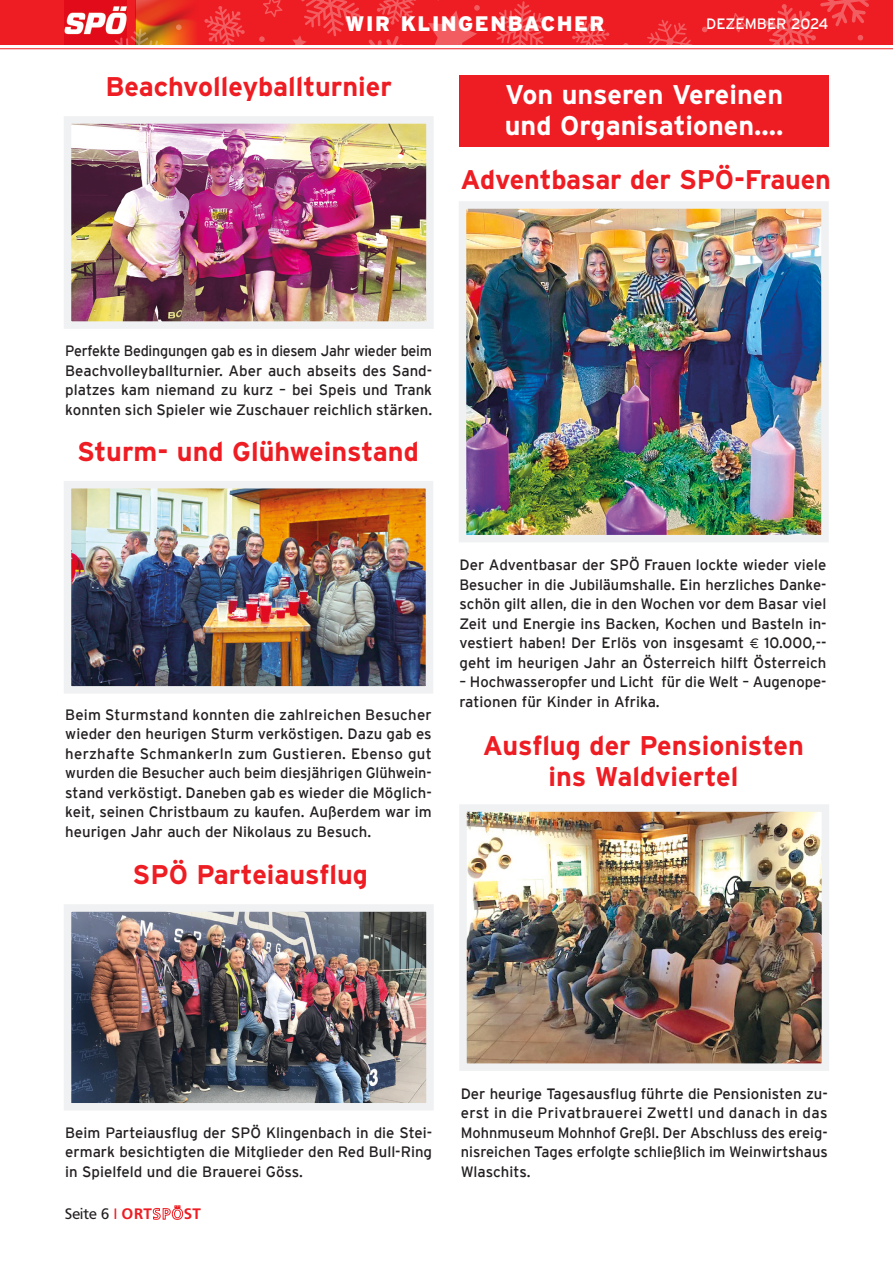
<style>
.page{position:relative;width:893px;height:1263px;background:#fff}
.page>*{position:absolute;margin:0;border:0;box-sizing:border-box;transform-origin:0 0}
.t1{font:700 27px "Interstate";color:#ee1d23}
.t2{font:700 27px "Interstate";color:#fff}
.t3{font:900 21px "Interstate";letter-spacing:.07em;color:#fff}
.t4{font:15px/19.5px "Interstate Regular 2";color:#231f20;text-align:justify}
.t5{font:15px/19.5px "Interstate Regular 2";color:#231f20;text-align:justify;scale:.95 1}
.t6{font:15px "Frutiger BQ";color:#231f20}
.t7{font:15px "Interstate Regular 2";color:#fff}
.s1{font-family:"Baloo Chettan 2"}
.s2{color:#ee1d23}
.s3{font-weight:700;color:#ee1d23}
.s4{font-weight:700;color:#fff}
</style>
<div class="page">
<div style="left:0;top:0;width:893px;height:45px;background:#ee1d23"></div>
<img style="left:64px;top:0;width:122px;height:44px">
<div style="left:127px;top:0;width:8px;height:44px;background:#ee1d23"></div>
<svg style="left:110px;top:6px;width:135px;height:44px"></svg>
<svg style="left:254px;top:0;width:163px;height:50px"></svg>
<svg style="left:428px;top:0;width:446px;height:50px"></svg>
<hr style="left:0;top:48px;width:893px;height:1px;background:#ee1d23">
<img style="left:73px;top:490px;width:351px;height:195px">
<div style="left:64px;top:481px;width:369px;height:213px;border:8px solid #f0f1f2"></div>
<div style="left:459px;top:75px;width:370px;height:72px;background:#ee1d23"></div>
<img style="left:73px;top:125px;width:352px;height:195px">
<div style="left:64px;top:116px;width:370px;height:213px;border:8px solid #f0f1f2"></div>
<img style="left:73px;top:913px;width:352px;height:188px">
<div style="left:64px;top:904px;width:370px;height:206px;border:8px solid #f0f1f2"></div>
<img style="left:468px;top:813px;width:352px;height:249px">
<div style="left:459px;top:804px;width:370px;height:267px;border:8px solid #f0f1f2"></div>
<img style="left:468px;top:210px;width:352px;height:323px">
<div style="left:459px;top:201px;width:370px;height:341px;border:8px solid #f0f1f2"></div>
<p class="t3" style="left:345px;top:16px;width:261px">WIR KLINGENBACHER</p>
<p class="t7" style="left:706px;top:15px;width:124px">DEZEMBER 2024</p>
<p class="t1" style="left:105px;top:76px;width:288px">Beachvolleyballturnier</p>
<p class="t2" style="left:505px;top:84px;width:279px">Von unseren Vereinen</p>
<p class="t2" style="left:505px;top:115px;width:280px">und Organisationen….</p>
<p class="t1" style="left:460px;top:169px;width:372px">Adventbasar der SPÖ-Frauen</p>
<p class="t5" style="left:65px;top:341px;width:388px">Perfekte Bedingungen gab es in diesem Jahr wieder beim Beachvolleyballturnier. Aber auch abseits des Sand&shy;platzes kam niemand zu kurz – bei Speis und Trank konnten sich Spieler wie Zuschauer reichlich stärken.</p>
<p class="t1" style="left:77px;top:441px;width:343px">Sturm- und Glühweinstand</p>
<p class="t4" style="left:65px;top:705px;width:368px">Beim Sturmstand konnten die zahlreichen Besucher wieder den heurigen Sturm verköstigen. Dazu gab es herzhafte Schmankerln zum Gustieren. Ebenso gut wurden die Besucher auch beim diesjährigen Glühwein&shy;stand verköstigt. Daneben gab es wieder die Möglich&shy;keit, seinen Christbaum zu kaufen. Außerdem war im heurigen Jahr auch der Nikolaus zu Besuch.</p>
<p class="t1" style="left:132px;top:864px;width:237px">SPÖ Parteiausflug</p>
<p class="t4" style="left:460px;top:555px;width:369px">Der Adventbasar der SPÖ Frauen lockte wieder viele Besucher in die Jubiläumshalle. Ein herzliches Danke&shy;schön gilt allen, die in den Wochen vor dem Basar viel Zeit und Energie ins Backen, Kochen und Basteln in&shy;vestiert haben! Der Erlös von insgesamt <span class="s1">€</span> 10.000,-- geht im heurigen Jahr an Österreich hilft Österreich</p>
<p class="t4" style="left:460px;top:672px;width:368px">– Hochwasseropfer und Licht für die Welt – Augenope&shy;rationen für Kinder in Afrika.</p>
<p class="t1" style="left:483px;top:735px;width:322px">Ausflug der Pensionisten</p>
<p class="t1" style="left:548px;top:766px;width:191px">ins Waldviertel</p>
<p class="t4" style="left:65px;top:1123px;width:368px">Beim Parteiausflug der SPÖ Klingenbach in die Stei&shy;ermark besichtigten die Mitglieder den Red Bull-Ring in Spielfeld und die Brauerei Göss.</p>
<p class="t6" style="left:65px;top:1207px;width:137px">Seite 6 <span class="s2">I</span> <span class="s3">ORT</span><span class="s4">SPÖ</span><span class="s3">ST</span></p>
<p class="t4" style="left:461px;top:1084px;width:368px">Der heurige Tagesausflug führte die Pensionisten zu&shy;erst in die Privatbrauerei Zwettl und danach in das Mohnmuseum Mohnhof Greßl. Der Abschluss des ereig&shy;nisreichen Tages erfolgte schließlich im Weinwirtshaus Wlaschits.</p>
</div>
